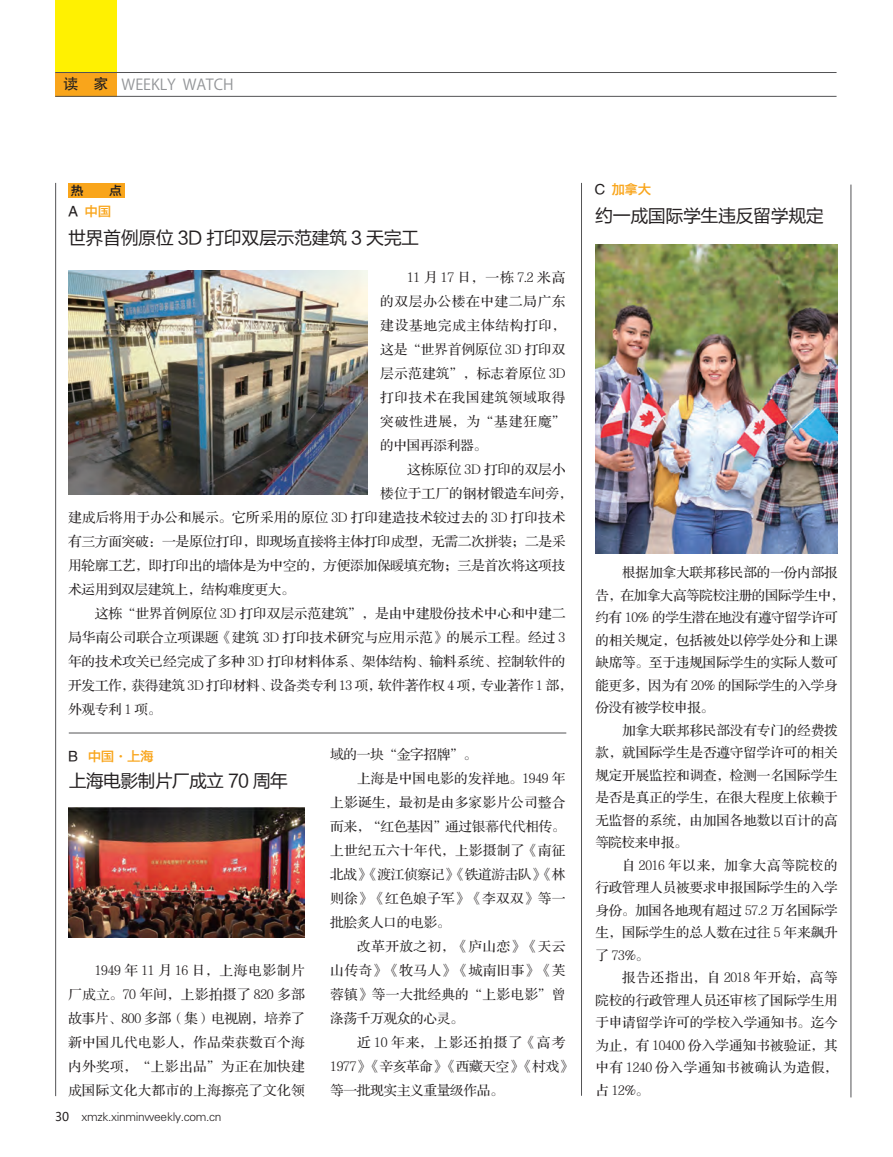
<style>
.page{position:relative;width:893px;height:1157px;background:#fff}
.page>*{position:absolute;margin:0;border:0;box-sizing:border-box;transform-origin:0 0}
.t1{font:18px "FZLTHJW GB1 0";letter-spacing:-.025em;color:#231f20}
.t2{font:18px "FZLTHJW GB1 0";letter-spacing:-.045em;color:#231f20}
.t3{font:15px "Koz Go Pro";color:#939598}
.t4{font:13.5px/24px "FZS3 K GBK1 0";color:#231f20;text-align:justify}
.t5{font:13.5px "FZS3 K GBK1 0";letter-spacing:-.025em;color:#231f20}
.t6{font:13.5px "FZS3 K GBK1 0";letter-spacing:.045em;color:#231f20}
.t7{font:13.5px "FZS3 K GBK1 0";letter-spacing:-.02em;color:#231f20}
.t8{font:13.5px "FZS3 K GBK1 0";letter-spacing:.02em;color:#231f20}
.t9{font:13.5px "FZS3 K GBK1 0";letter-spacing:.065em;color:#231f20}
.t10{font:13.5px "FZS3 K GBK1 0";letter-spacing:.06em;color:#231f20}
.t11{font:13.5px "FZS3 K GBK1 0";letter-spacing:.025em;color:#231f20}
.t12{font:13.5px "FZS3 K GBK1 0";letter-spacing:.03em;color:#231f20}
.t13{font:13.5px "FZS3 K GBK1 0";letter-spacing:.035em;color:#231f20}
.t14{font:13.5px "FZS3 K GBK1 0";letter-spacing:.09em;color:#231f20}
.t15{font:13.5px "FZYDZHJW GB1 0";letter-spacing:-.025em;color:#f9a51b}
.t16{font:13.5px "FZS3 K GBK1 0";letter-spacing:.055em;color:#231f20}
.t17{font:12.75px "FZYDZHJW GB1 0";color:#231f20}
.t18{font:12px "FZXH1 JW GB1 0";letter-spacing:-.025em;color:#231f20}
.s1{font-family:"FZHTJW GB1 0";color:#231f20}
.s2{color:#231f20}
.s3{font-family:"Microsoft Ya Hei"}
</style>
<div class="page">
<div style="left:55px;top:0;width:62px;height:97px;background:#fff101"></div>
<div style="left:55px;top:72px;width:62px;height:25px;background:#f9a51b"></div>
<hr style="left:55px;top:72px;width:781px;height:1px;background:#535355">
<hr style="left:55px;top:96px;width:781px;height:1px;background:#535355">
<div style="left:68px;top:183px;width:57px;height:15px;background:#f9a51b"></div>
<hr style="left:850px;top:185px;width:1px;height:912px;background:#535355">
<hr style="left:581px;top:183px;width:1px;height:912px;background:#535355">
<hr style="left:55px;top:183px;width:1px;height:913px;background:#535355">
<hr style="left:69px;top:732px;width:497px;height:1px;background:#535355">
<img style="left:68px;top:807px;width:237px;height:130px">
<img style="left:68px;top:270px;width:300px;height:224px">
<img style="left:595px;top:244px;width:243px;height:310px">
<p class="t3" style="left:63px;top:75px;width:172px"><span class="s1">读　家</span> WEEKLY WATCH</p>
<p class="t17" style="left:71px;top:183px;width:14px">热</p>
<p class="t17" style="left:109px;top:183px;width:14px">点</p>
<p class="t15" style="left:68px;top:204px;width:45px"><span class="s2">A</span> 中国</p>
<p class="t1" style="left:68px;top:228px;width:353px">世界首例原位 3D 打印双层示范建筑 3 天完工</p>
<p class="t4" style="left:407px;top:266px;width:160px">11 月 17 日，一栋 7.2 米高</p>
<p class="t6" style="left:380px;top:294px;width:187px">的双层办公楼在中建二局广东</p>
<p class="t16" style="left:380px;top:318px;width:187px">建设基地完成主体结构打印，</p>
<p class="t4" style="left:380px;top:338px;width:187px">这是“世界首例原位 3D 打印双</p>
<p class="t4" style="left:380px;top:362px;width:187px">层示范建筑”，标志着原位 3D</p>
<p class="t6" style="left:380px;top:390px;width:187px">打印技术在我国建筑领域取得</p>
<p class="t9" style="left:380px;top:414px;width:187px">突破性进展，为“基建狂魔”</p>
<p class="t5" style="left:380px;top:438px;width:108px">的中国再添利器。</p>
<p class="t4" style="left:407px;top:458px;width:160px">这栋原位 3D 打印的双层小</p>
<p class="t4" style="left:380px;top:482px;width:194px">楼位于工厂的钢材锻造车间旁，</p>
<p class="t4" style="left:68px;top:506px;width:499px">建成后将用于办公和展示。它所采用的原位 3D 打印建造技术较过去的 3D 打印技术</p>
<p class="t4" style="left:68px;top:530px;width:499px">有三方面突破：一是原位打印，即现场直接将主体打印成型，无需二次拼装；二是采</p>
<p class="t4" style="left:68px;top:554px;width:499px">用轮廓工艺，即打印出的墙体是为中空的，方便添加保暖填充物；三是首次将这项技</p>
<p class="t5" style="left:68px;top:582px;width:228px">术运用到双层建筑上，结构难度更大。</p>
<p class="t4" style="left:95px;top:602px;width:472px">这栋“世界首例原位 3D 打印双层示范建筑”，是由中建股份技术中心和中建二</p>
<p class="t4" style="left:68px;top:626px;width:499px">局华南公司联合立项课题《建筑 3D 打印技术研究与应用示范》的展示工程。经过 3</p>
<p class="t4" style="left:68px;top:650px;width:499px">年的技术攻关已经完成了多种 3D 打印材料体系、架体结构、输料系统、控制软件的</p>
<p class="t5" style="left:68px;top:678px;width:506px">开发工作，获得建筑 3D 打印材料、设备类专利 13 项，软件著作权 4 项，专业著作 1 部，</p>
<p class="t4" style="left:68px;top:698px;width:95px">外观专利 1 项。</p>
<p class="t15" style="left:69px;top:749px;width:87px"><span class="s2">B</span> 中国·上海</p>
<p class="t2" style="left:69px;top:770px;width:221px">上海电影制片厂成立 70 周年</p>
<p class="t4" style="left:68px;top:959px;width:238px;text-indent:27px">1949 年 11 月 16 日，上海电影制片厂成立。70 年间，上影拍摄了 820 多部故事片、800 多部（集）电视剧，培养了新中国几代电影人，作品荣获数百个海内外奖项，“上影出品”为正在加快建成国际文化大都市的上海擦亮了文化领</p>
<p class="t18" style="left:55px;top:1109px;width:168px"><span class="s3">30</span> xmzk.xinminweekly.com.cn</p>
<p class="t5" style="left:330px;top:747px;width:148px">域的一块“金字招牌”。</p>
<p class="t4" style="left:357px;top:766px;width:210px">上海是中国电影的发祥地。1949 年</p>
<p class="t4" style="left:330px;top:790px;width:237px">上影诞生，最初是由多家影片公司整合</p>
<p class="t5" style="left:330px;top:819px;width:237px">而来，“红色基因”通过银幕代代相传。</p>
<p class="t8" style="left:330px;top:843px;width:237px">上世纪五六十年代，上影摄制了《南征</p>
<p class="t5" style="left:330px;top:867px;width:237px">北战》《渡江侦察记》《铁道游击队》《林</p>
<p class="t11" style="left:330px;top:891px;width:237px">则徐》《红色娘子军》《李双双》等一</p>
<p class="t5" style="left:330px;top:915px;width:122px">批脍炙人口的电影。</p>
<p class="t13" style="left:357px;top:939px;width:210px">改革开放之初，《庐山恋》《天云</p>
<p class="t12" style="left:330px;top:963px;width:237px">山传奇》《牧马人》《城南旧事》《芙</p>
<p class="t8" style="left:330px;top:987px;width:237px">蓉镇》等一大批经典的“上影电影”曾</p>
<p class="t5" style="left:330px;top:1011px;width:135px">涤荡千万观众的心灵。</p>
<p class="t14" style="left:357px;top:1035px;width:210px">近 10 年来，上影还拍摄了《高考</p>
<p class="t5" style="left:330px;top:1059px;width:244px">1977》《辛亥革命》《西藏天空》《村戏》</p>
<p class="t5" style="left:330px;top:1083px;width:175px">等一批现实主义重量级作品。</p>
<p class="t15" style="left:595px;top:182px;width:57px"><span class="s2">C</span> 加拿大</p>
<p class="t1" style="left:595px;top:206px;width:230px">约一成国际学生违反留学规定</p>
<p class="t4" style="left:622px;top:561px;width:217px">根据加拿大联邦移民部的一份内部报</p>
<p class="t5" style="left:595px;top:588px;width:251px">告，在加拿大高等院校注册的国际学生中，</p>
<p class="t7" style="left:595px;top:610px;width:244px">约有 10% 的学生潜在地没有遵守留学许可</p>
<p class="t4" style="left:595px;top:628px;width:244px">的相关规定，包括被处以停学处分和上课</p>
<p class="t4" style="left:595px;top:651px;width:244px">缺席等。至于违规国际学生的实际人数可</p>
<p class="t7" style="left:595px;top:678px;width:244px">能更多，因为有 20% 的国际学生的入学身</p>
<p class="t5" style="left:595px;top:700px;width:120px">份没有被学校申报。</p>
<p class="t4" style="left:622px;top:718px;width:217px">加拿大联邦移民部没有专门的经费拨</p>
<p class="t4" style="left:595px;top:741px;width:244px">款﹐就国际学生是否遵守留学许可的相关</p>
<p class="t4" style="left:595px;top:763px;width:244px">规定开展监控和调查，检测一名国际学生</p>
<p class="t4" style="left:595px;top:786px;width:244px">是否是真正的学生，在很大程度上依赖于</p>
<p class="t4" style="left:595px;top:808px;width:244px">无监督的系统，由加国各地数以百计的高</p>
<p class="t4" style="left:595px;top:831px;width:94px">等院校来申报。</p>
<p class="t10" style="left:622px;top:858px;width:217px">自 2016 年以来，加拿大高等院校的</p>
<p class="t4" style="left:595px;top:876px;width:244px">行政管理人员被要求申报国际学生的入学</p>
<p class="t4" style="left:595px;top:898px;width:244px">身份。加国各地现有超过 57.2 万名国际学</p>
<p class="t4" style="left:595px;top:921px;width:244px">生，国际学生的总人数在过往 5 年来飙升</p>
<p class="t4" style="left:595px;top:943px;width:55px">了 73%。</p>
<p class="t9" style="left:622px;top:970px;width:217px">报告还指出，自 2018 年开始，高等</p>
<p class="t4" style="left:595px;top:988px;width:244px">院校的行政管理人员还审核了国际学生用</p>
<p class="t4" style="left:595px;top:1011px;width:244px">于申请留学许可的学校入学通知书。迄今</p>
<p class="t4" style="left:595px;top:1033px;width:244px">为止，有 10400 份入学通知书被验证，其</p>
<p class="t6" style="left:595px;top:1060px;width:244px">中有 1240 份入学通知书被确认为造假，</p>
<p class="t4" style="left:595px;top:1078px;width:55px">占 12%。</p>
</div>
